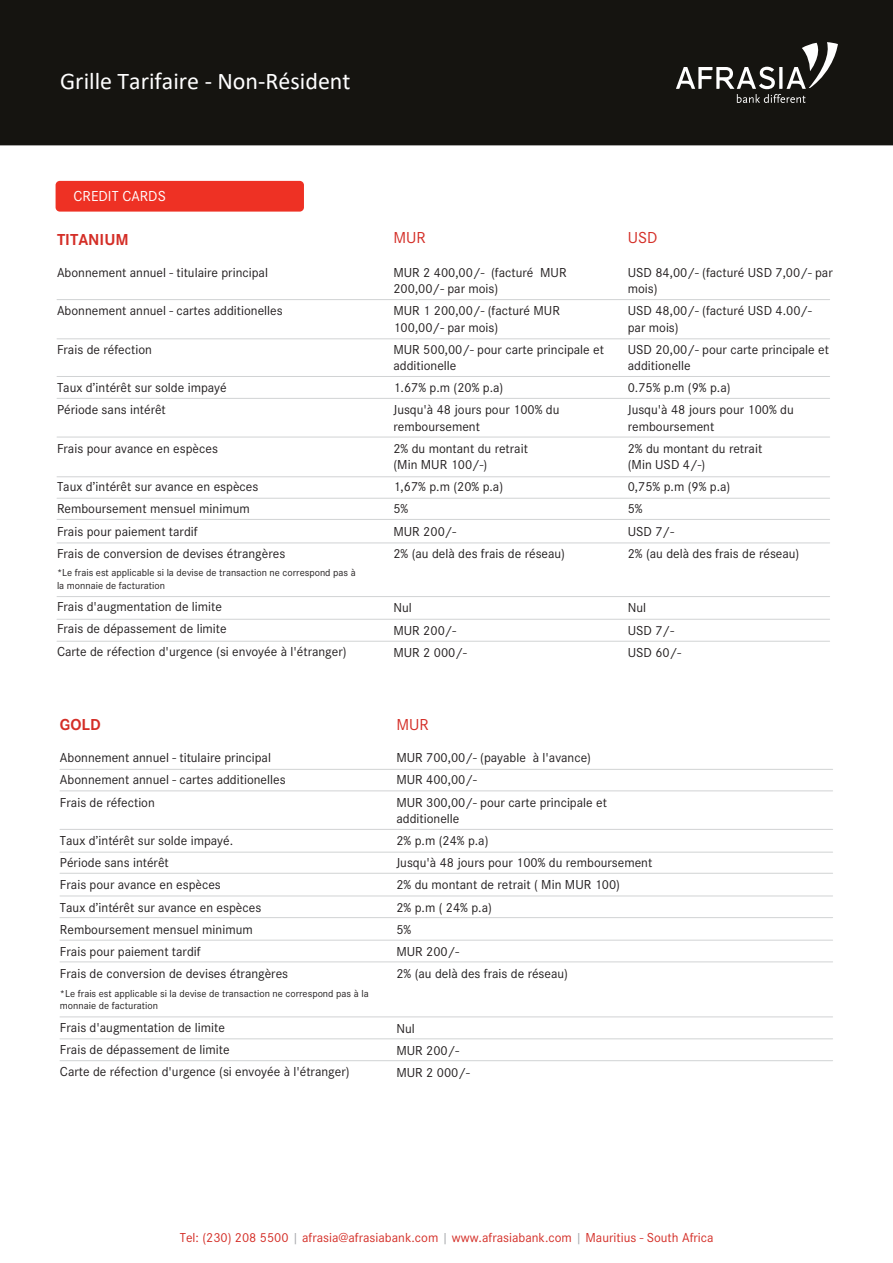
<style>
.page{position:relative;width:893px;height:1263px;background:#fff}
.page>*{position:absolute;margin:0;border:0;box-sizing:border-box;transform-origin:0 0}
.t1{font:24px "Calibri";color:#fff}
.t2{font:700 16.5px "Corporate S";color:#d42e27}
.t3{font:16.5px "Corporate S";color:#d42e27}
.t4{font:15px "Corporate S";color:#fff}
.t5{font:13.5px/22.2px "Corporate S";color:#231f20}
.t6{font:13.5px "Corporate S";color:#d42e27}
.t7{font:10.5px/12.6px "Corporate S";color:#231f20}
.s1{color:#a6a8ab}
</style>
<div class="page">
<div style="left:0;top:0;width:893px;height:145px;background:#151410"></div>
<svg style="left:676px;top:42px;width:162px;height:61px;background:#3e3d3a"></svg>
<hr style="left:57px;top:299px;width:773px;height:1px;background:#d1d3d4">
<hr style="left:57px;top:338px;width:773px;height:1px;background:#d1d3d4">
<hr style="left:57px;top:376px;width:773px;height:1px;background:#d1d3d4">
<hr style="left:57px;top:398px;width:773px;height:1px;background:#d1d3d4">
<hr style="left:57px;top:437px;width:773px;height:1px;background:#d1d3d4">
<hr style="left:57px;top:476px;width:773px;height:1px;background:#d1d3d4">
<hr style="left:57px;top:498px;width:773px;height:1px;background:#d1d3d4">
<hr style="left:57px;top:519px;width:773px;height:1px;background:#d1d3d4">
<hr style="left:57px;top:542px;width:773px;height:1px;background:#d1d3d4">
<hr style="left:57px;top:596px;width:773px;height:1px;background:#d1d3d4">
<hr style="left:57px;top:619px;width:773px;height:1px;background:#d1d3d4">
<hr style="left:57px;top:641px;width:773px;height:1px;background:#d1d3d4">
<div style="left:56px;top:181px;width:248px;height:31px;background:#ee3124;border-radius:4px"></div>
<hr style="left:60px;top:769px;width:773px;height:1px;background:#d1d3d4">
<hr style="left:60px;top:790px;width:773px;height:1px;background:#d1d3d4">
<hr style="left:60px;top:829px;width:773px;height:1px;background:#d1d3d4">
<hr style="left:60px;top:852px;width:773px;height:1px;background:#d1d3d4">
<hr style="left:60px;top:873px;width:773px;height:1px;background:#d1d3d4">
<hr style="left:60px;top:895px;width:773px;height:1px;background:#d1d3d4">
<hr style="left:60px;top:917px;width:773px;height:1px;background:#d1d3d4">
<hr style="left:60px;top:940px;width:773px;height:1px;background:#d1d3d4">
<hr style="left:60px;top:961px;width:773px;height:1px;background:#d1d3d4">
<hr style="left:60px;top:1016px;width:773px;height:1px;background:#d1d3d4">
<hr style="left:60px;top:1038px;width:773px;height:1px;background:#d1d3d4">
<hr style="left:60px;top:1060px;width:773px;height:1px;background:#d1d3d4">
<h1 class="t1" style="left:60px;top:65px;width:292px">Grille Tarifaire - Non-Résident</h1>
<p class="t4" style="left:74px;top:187px;width:94px">CREDIT CARDS</p>
<p class="t2" style="left:57px;top:230px;width:73px">TITANIUM</p>
<p class="t3" style="left:393px;top:228px;width:34px">MUR</p>
<p class="t3" style="left:628px;top:228px;width:31px">USD</p>
<p class="t5" style="left:57px;top:262px;width:213px">Abonnement annuel - titulaire principal</p>
<p class="t5" style="left:57px;top:300px;width:227px">Abonnement annuel - cartes additionelles</p>
<p class="t5" style="left:57px;top:338px;width:96px">Frais de réfection</p>
<p class="t5" style="left:57px;top:377px;width:171px">Taux d’intérêt sur solde impayé<br>Période sans intérêt</p>
<p class="t5" style="left:57px;top:437px;width:162px">Frais pour avance en espèces</p>
<p class="t5" style="left:57px;top:476px;width:230px">Taux d’intérêt sur avance en espèces Remboursement mensuel minimum<br>Frais pour paiement tardif<br>Frais de conversion de devises étrangères</p>
<p class="t7" style="left:57px;top:567px;width:300px">*Le frais est applicable si la devise de transaction ne correspond pas à la monnaie de facturation</p>
<p class="t5" style="left:57px;top:596px;width:291px">Frais d'augmentation de limite<br>Frais de dépassement de limite<br>Carte de réfection d'urgence (si envoyée à l'étranger)</p>
<p class="t5" style="left:393px;top:265px;width:175px;line-height:16.2px">MUR 2 400,00/- (facturé MUR<br>200,00/- par mois)</p>
<p class="t5" style="left:393px;top:303px;width:168px;line-height:16.2px">MUR 1 200,00/- (facturé MUR<br>100,00/- par mois)</p>
<p class="t5" style="left:393px;top:341px;width:212px;line-height:16.2px">MUR 500,00/- pour carte principale et additionelle</p>
<p class="t5" style="left:393px;top:377px;width:168px">1.67% p.m (20% p.a)<br>Jusqu'à 48 jours pour 100% du</p>
<p class="t5" style="left:393px;top:415px;width:136px">remboursement<br>2% du montant du retrait</p>
<p class="t5" style="left:393px;top:453px;width:173px">(Min MUR 100/-)<br>1,67% p.m (20% p.a)<br>5%<br>MUR 200/-<br>2% (au delà des frais de réseau)</p>
<p class="t5" style="left:393px;top:597px;width:75px">Nul<br>MUR 200/-<br>MUR 2 000/-</p>
<p class="t5" style="left:628px;top:264px;width:207px;line-height:16.2px">USD 84,00/- (facturé USD 7,00/- par mois)</p>
<p class="t5" style="left:628px;top:303px;width:186px;line-height:16.2px">USD 48,00/- (facturé USD 4.00/- par mois)</p>
<p class="t5" style="left:628px;top:341px;width:203px;line-height:16.2px">USD 20,00/- pour carte principale et additionelle</p>
<p class="t5" style="left:628px;top:377px;width:168px">0.75% p.m (9% p.a)<br>Jusqu'à 48 jours pour 100% du</p>
<p class="t5" style="left:628px;top:415px;width:136px">remboursement<br>2% du montant du retrait</p>
<p class="t5" style="left:628px;top:453px;width:173px">(Min USD 4/-)<br>0,75% p.m (9% p.a)<br>5%<br>USD 7/-<br>2% (au delà des frais de réseau)</p>
<p class="t5" style="left:628px;top:597px;width:55px">Nul<br>USD 7/-<br>USD 60/-</p>
<p class="t2" style="left:60px;top:715px;width:42px">GOLD</p>
<p class="t3" style="left:396px;top:715px;width:34px">MUR</p>
<p class="t5" style="left:60px;top:747px;width:227px">Abonnement annuel - titulaire principal<br>Abonnement annuel - cartes additionelles<br>Frais de réfection</p>
<p class="t5" style="left:60px;top:829px;width:230px">Taux d’intérêt sur solde impayé.<br>Période sans intérêt<br>Frais pour avance en espèces<br>Taux d’intérêt sur avance en espèces<br>Remboursement mensuel minimum<br>Frais pour paiement tardif<br>Frais de conversion de devises étrangères</p>
<p class="t7" style="left:60px;top:987px;width:310px">*Le frais est applicable si la devise de transaction ne correspond pas à la monnaie de facturation</p>
<p class="t5" style="left:60px;top:1016px;width:291px">Frais d'augmentation de limite<br>Frais de dépassement de limite<br>Carte de réfection d'urgence (si envoyée à l'étranger)</p>
<p class="t5" style="left:396px;top:747px;width:212px">MUR 700,00/- (payable à l'avance)<br>MUR 400,00/-<br>MUR 300,00/- pour carte principale et</p>
<p class="t5" style="left:396px;top:807px;width:257px">additionelle<br>2% p.m (24% p.a)<br>Jusqu'à 48 jours pour 100% du remboursement<br>2% du montant de retrait ( Min MUR 100)<br>2% p.m ( 24% p.a)<br>5%<br>MUR 200/-<br>2% (au delà des frais de réseau)</p>
<p class="t5" style="left:396px;top:1017px;width:75px">Nul<br>MUR 200/-<br>MUR 2 000/-</p>
<p class="t6" style="left:180px;top:1230px;width:535px">Tel: (230) 208 5500 <span class="s1">|</span> afrasia@afrasiabank.com <span class="s1">|</span> www.afrasiabank.com <span class="s1">|</span> Mauritius - South Africa</p>
</div>
